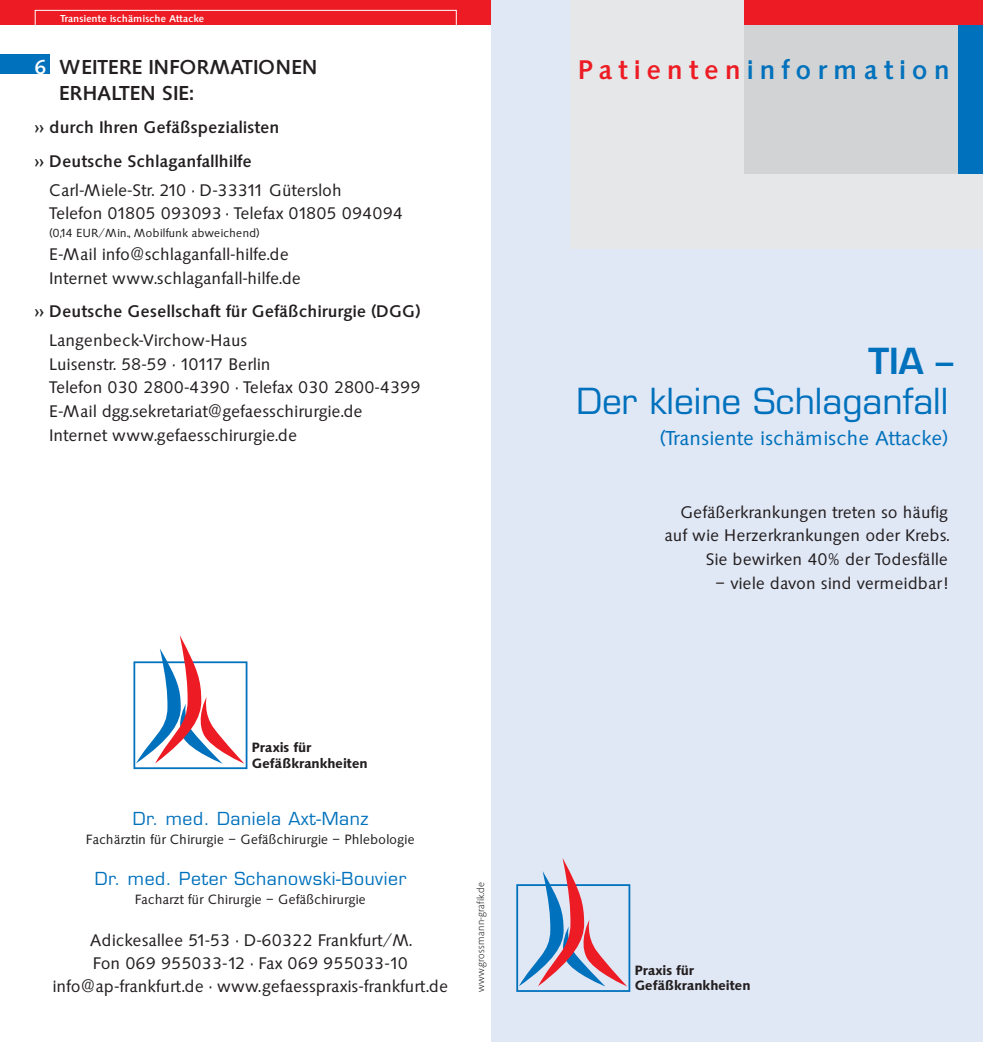
<style>
.page{position:relative;width:983px;height:1042px;background:#fff}
.page>*{position:absolute;margin:0;border:0;box-sizing:border-box;transform-origin:0 0}
.t1{font:35px "Eurostile";color:#0071bc}
.t2{font:600 35px "Eurostile";color:#0071bc}
.t3{font:500 28px "Saxony";letter-spacing:.21em;color:#0071bc}
.t4{font:500 21px/26.2px "Saxony";color:#231f20}
.t5{font:21px "Saxony";color:#0071bc}
.t6{font:17.5px/23.6px "Saxony";color:#231f20}
.t7{font:500 17.5px/33.6px "Saxony";color:#231f20}
.t8{font:17.5px "Eurostile";letter-spacing:.035em;color:#0071bc}
.t9{font:14px "Saxony";color:#231f20}
.t10{font:600 14px/15px "Saxony";color:#231f20}
.t11{font:12.25px "Saxony";color:#231f20}
.t12{font:500 10.5px "Saxony";color:#fff}
.t13{font:300 10.5px "Saxony";color:#231f20}
.s1{color:#fff}
.s2{color:#ed1c24}
</style>
<div class="page">
<svg style="left:133px;top:635px;width:114px;height:134px"></svg>
<div style="left:0;top:0;width:491px;height:25px;background:#ed1c24"></div>
<div style="left:491px;top:0;width:491px;height:1042px;background:#e0e7f5"></div>
<div style="left:0;top:54px;width:50px;height:20px;background:#0071bc"></div>
<div style="left:35px;top:10px;width:421px;height:20px;border:1px solid #fff"></div>
<div style="left:570px;top:0;width:412px;height:248px;background:#e6e7e8"></div>
<div style="left:744px;top:0;width:238px;height:174px;background:#d1d3d4"></div>
<div style="left:744px;top:0;width:238px;height:25px;background:#ed1c24"></div>
<div style="left:957px;top:25px;width:25px;height:149px;background:#0071bc"></div>
<svg style="left:516px;top:858px;width:114px;height:134px"></svg>
<p class="t12" style="left:60px;top:15px;width:146px">Transiente ischämische Attacke</p>
<p class="t4" style="left:60px;top:55px;width:260px;text-indent:-25px"><span class="s1">6</span> WEITERE INFORMATIONEN<br>ERHALTEN SIE:</p>
<p class="t7" style="left:35px;top:112px;width:246px">&gt;&gt; durch Ihren Gefäßspezialisten &gt;&gt; Deutsche Schlaganfallhilfe</p>
<p class="t6" style="left:50px;top:180px;width:355px">Carl-Miele-Str. 210 · D-33311 Gütersloh<br>Telefon 01805 093093 · Telefax 01805 094094</p>
<p class="t11" style="left:50px;top:228px;width:212px">(0,14 EUR/Min., Mobilfunk abweichend)</p>
<p class="t6" style="left:50px;top:244px;width:253px">E-Mail info@schlaganfall-hilfe.de<br>Internet www.schlaganfall-hilfe.de</p>
<p class="t7" style="left:35px;top:296px;width:387px">&gt;&gt; Deutsche Gesellschaft für Gefäßchirurgie (DGG)</p>
<p class="t6" style="left:50px;top:330px;width:373px">Langenbeck-Virchow-Haus<br>Luisenstr. 58-59 · 10117 Berlin<br>Telefon 030 2800-4390 · Telefax 030 2800-4399<br>E-Mail dgg.sekretariat@gefaesschirurgie.de Internet www.gefaesschirurgie.de</p>
<p class="t10" style="left:252px;top:741px;width:117px">Praxis für<br>Gefäßkrankheiten</p>
<p class="t8" style="left:133px;top:811px;width:237px">Dr. med. Daniela Axt-Manz</p>
<p class="t9" style="left:86px;top:834px;width:330px">Fachärztin für Chirurgie – Gefäßchirurgie – Phlebologie</p>
<p class="t8" style="left:95px;top:872px;width:313px">Dr. med. Peter Schanowski-Bouvier</p>
<p class="t9" style="left:135px;top:894px;width:232px">Facharzt für Chirurgie – Gefäßchirurgie</p>
<p class="t6" style="left:53px;top:931px;width:397px;line-height:22.8px;text-align:center">Adickesallee 51-53 · D-60322 Frankfurt/M.<br>Fon 069 955033-12 · Fax 069 955033-10 info@ap-frankfurt.de · www.gefaesspraxis-frankfurt.de</p>
<p class="t13" style="left:476px;top:992px;width:112px;rotate:-90deg">www.grossmann-grafik.de</p>
<h2 class="t3" style="left:578px;top:59px;width:373px"><span class="s2">Patienten</span>information</h2>
<h1 class="t2" style="left:868px;top:347px;width:86px">TIA –</h1>
<h1 class="t1" style="left:576px;top:387px;width:373px">Der kleine Schlaganfall</h1>
<p class="t5" style="left:660px;top:430px;width:289px">(Transiente ischämische Attacke)</p>
<p class="t6" style="left:664px;top:502px;width:286px;text-align:right">Gefäßerkrankungen treten so häufig auf wie Herzerkrankungen oder Krebs.<br>Sie bewirken 40% der Todesfälle</p>
<p class="t6" style="left:715px;top:573px;width:234px">– viele davon sind vermeidbar!</p>
<p class="t10" style="left:635px;top:964px;width:117px">Praxis für<br>Gefäßkrankheiten</p>
</div>
